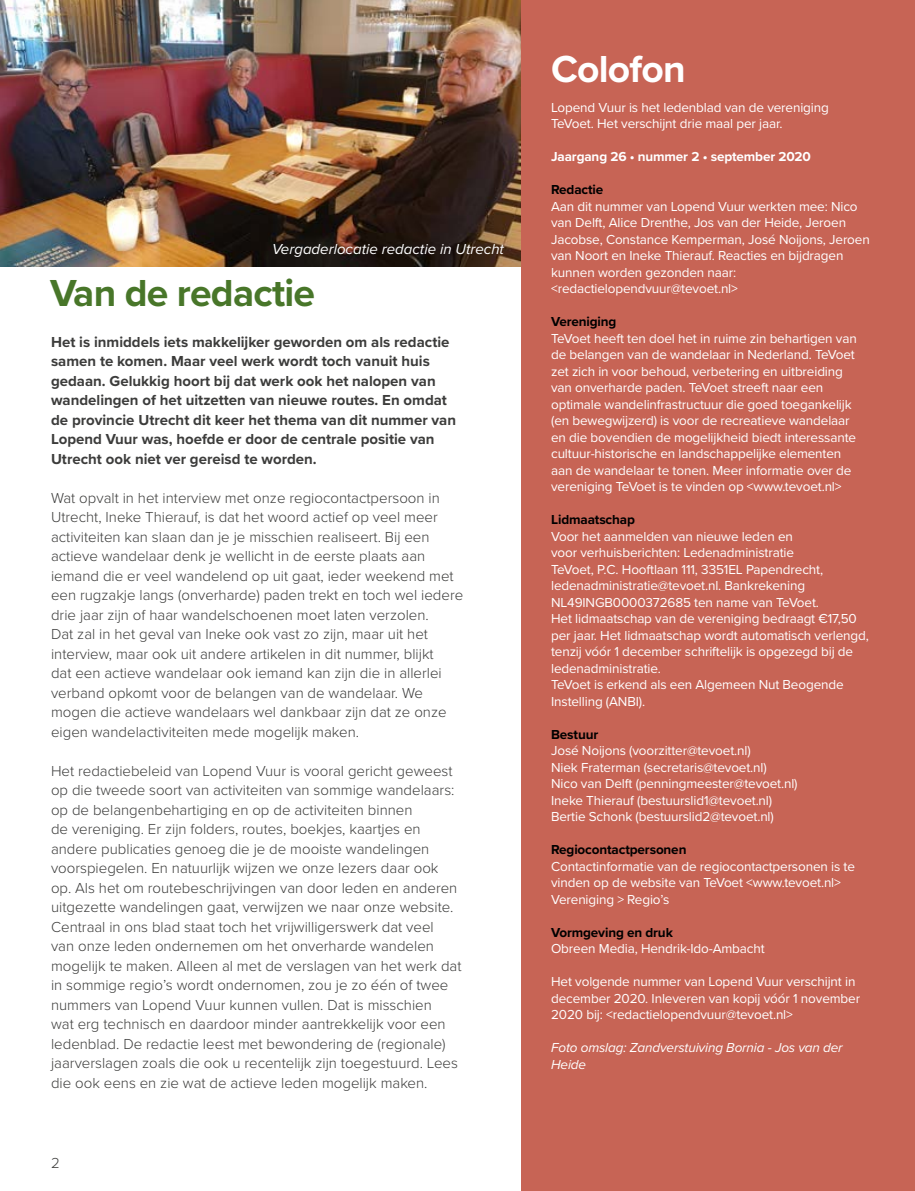
<style>
.page{position:relative;width:915px;height:1191px;background:#fff}
.page>*{position:absolute;margin:0;border:0;box-sizing:border-box;transform-origin:0 0}
.t1{font:700 39px "Proxima Nova";letter-spacing:-.02em;color:#487629}
.t2{font:700 39px "Proxima Nova";letter-spacing:-.02em;color:#fff}
.t3{font:300 15px/19.5px "Proxima Nova";color:#3c3c3b}
.t4{font:700 15px/19.5px "Proxima Nova";color:#3c3c3b}
.t5{font:italic 15px "Proxima Nova";color:#fff}
.t6{font:13.5px/16.5px "Proxima Nova";letter-spacing:-.01em;color:#fff}
.t7{font:700 13.5px "Proxima Nova";letter-spacing:-.01em;color:#000}
.t8{font:italic 13.5px/16.5px "Proxima Nova";letter-spacing:-.01em;color:#fff}
.t9{font:700 13.5px "Proxima Nova";letter-spacing:-.01em;color:#fff}
</style>
<div class="page">
<div style="left:521px;top:0;width:393px;height:1191px;background:#c76455"></div>
<img style="left:0;top:0;width:520px;height:266px">
<p class="t5" style="left:272px;top:238px;width:233px">Vergaderlocatie redactie in Utrecht</p>
<h1 class="t1" style="left:50px;top:264px;width:267px">Van de redactie</h1>
<p class="t4" style="left:51px;top:331px;width:406px">Het is inmiddels iets makkelijker geworden om als redactie samen te komen. Maar veel werk wordt toch vanuit huis gedaan. Gelukkig hoort bij dat werk ook het nalopen van wandelingen of het uitzetten van nieuwe routes. En omdat de provincie Utrecht dit keer het thema van dit nummer van Lopend Vuur was, hoefde er door de centrale positie van Utrecht ook niet ver gereisd te worden.</p>
<p class="t3" style="left:51px;top:487px;width:413px">Wat opvalt in het interview met onze regiocontactpersoon in Utrecht, Ineke Thierauf, is dat het woord actief op veel meer activiteiten kan slaan dan je je misschien realiseert. Bij een actieve wandelaar denk je wellicht in de eerste plaats aan iemand die er veel wandelend op uit gaat, ieder weekend met een rugzakje langs (onverharde) paden trekt en toch wel iedere drie jaar zijn of haar wandelschoenen moet laten verzolen.<br>Dat zal in het geval van Ineke ook vast zo zijn, maar uit het interview, maar ook uit andere artikelen in dit nummer, blijkt<br>dat een actieve wandelaar ook iemand kan zijn die in allerlei verband opkomt voor de belangen van de wandelaar. We mogen die actieve wandelaars wel dankbaar zijn dat ze onze eigen wandelactiviteiten mede mogelijk maken.</p>
<p class="t3" style="left:51px;top:760px;width:412px">Het redactiebeleid van Lopend Vuur is vooral gericht geweest op die tweede soort van activiteiten van sommige wandelaars: op de belangenbehartiging en op de activiteiten binnen<br>de vereniging. Er zijn folders, routes, boekjes, kaartjes en andere publicaties genoeg die je de mooiste wandelingen voorspiegelen. En natuurlijk wijzen we onze lezers daar ook op. Als het om routebeschrijvingen van door leden en anderen uitgezette wandelingen gaat, verwijzen we naar onze website.<br>Centraal in ons blad staat toch het vrijwilligerswerk dat veel<br>van onze leden ondernemen om het onverharde wandelen mogelijk te maken. Alleen al met de verslagen van het werk dat in sommige regio’s wordt ondernomen, zou je zo één of twee nummers van Lopend Vuur kunnen vullen. Dat is misschien<br>wat erg technisch en daardoor minder aantrekkelijk voor een ledenblad. De redactie leest met bewondering de (regionale) jaarverslagen zoals die ook u recentelijk zijn toegestuurd. Lees die ook eens en zie wat de actieve leden mogelijk maken.</p>
<p class="t3" style="left:51px;top:1152px;width:10px">2</p>
<h1 class="t2" style="left:551px;top:40px;width:136px">Colofon</h1>
<p class="t6" style="left:551px;top:98px;width:279px">Lopend Vuur is het ledenblad van de vereniging<br>TeVoet. Het verschijnt drie maal per jaar.</p>
<p class="t9" style="left:551px;top:147px;width:261px">Jaargang 26 • nummer 2 • september 2020</p>
<p class="t7" style="left:551px;top:180px;width:54px">Redactie</p>
<p class="t6" style="left:551px;top:197px;width:320px">Aan dit nummer van Lopend Vuur werkten mee: Nico van Delft, Alice Drenthe, Jos van der Heide, Jeroen Jacobse, Constance Kemperman, José Noijons, Jeroen van Noort en Ineke Thierauf. Reacties en bijdragen kunnen worden gezonden naar: &lt;redactielopendvuur@tevoet.nl&gt;</p>
<p class="t7" style="left:551px;top:312px;width:67px">Vereniging</p>
<p class="t6" style="left:551px;top:329px;width:307px">TeVoet heeft ten doel het in ruime zin behartigen van de belangen van de wandelaar in Nederland. TeVoet zet zich in voor behoud, verbetering en uitbreiding van onverharde paden. TeVoet streeft naar een optimale wandelinfrastructuur die goed toegankelijk (en bewegwijzerd) is voor de recreatieve wandelaar en die bovendien de mogelijkheid biedt interessante cultuur-historische en landschappelijke elementen aan de wandelaar te tonen. Meer informatie over de vereniging TeVoet is te vinden op &lt;www.tevoet.nl&gt;</p>
<p class="t7" style="left:551px;top:510px;width:85px">Lidmaatschap</p>
<p class="t6" style="left:551px;top:527px;width:319px">Voor het aanmelden van nieuwe leden en<br>voor verhuisberichten: Ledenadministratie<br>TeVoet, P.C. Hooftlaan 111, 3351EL Papendrecht, ledenadministratie@tevoet.nl. Bankrekening NL49INGB0000372685 ten name van TeVoet.<br>Het lidmaatschap van de vereniging bedraagt €17,50 per jaar. Het lidmaatschap wordt automatisch verlengd, tenzij vóór 1 december schriftelijk is opgezegd bij de ledenadministratie.<br>TeVoet is erkend als een Algemeen Nut Beogende Instelling (ANBI).</p>
<p class="t7" style="left:551px;top:724px;width:49px">Bestuur</p>
<p class="t6" style="left:551px;top:742px;width:248px">José Noijons (voorzitter@tevoet.nl)<br>Niek Fraterman (secretaris@tevoet.nl)<br>Nico van Delft (penningmeester@tevoet.nl)<br>Ineke Thierauf (bestuurslid1@tevoet.nl)<br>Bertie Schonk (bestuurslid2@tevoet.nl)</p>
<p class="t7" style="left:551px;top:839px;width:137px">Regiocontactpersonen</p>
<p class="t6" style="left:551px;top:857px;width:305px">Contactinformatie van de regiocontactpersonen is te vinden op de website van TeVoet &lt;www.tevoet.nl&gt;<br>Vereniging &gt; Regio’s</p>
<p class="t7" style="left:551px;top:922px;width:123px">Vormgeving en druk</p>
<p class="t6" style="left:551px;top:940px;width:215px">Obreen Media, Hendrik-Ido-Ambacht</p>
<p class="t6" style="left:551px;top:973px;width:310px">Het volgende nummer van Lopend Vuur verschijnt in december 2020. Inleveren van kopij vóór 1 november<br>2020 bij: &lt;redactielopendvuur@tevoet.nl&gt;</p>
<p class="t8" style="left:551px;top:1039px;width:293px">Foto omslag: Zandverstuiving Bornia - Jos van der<br>Heide</p>
</div>
